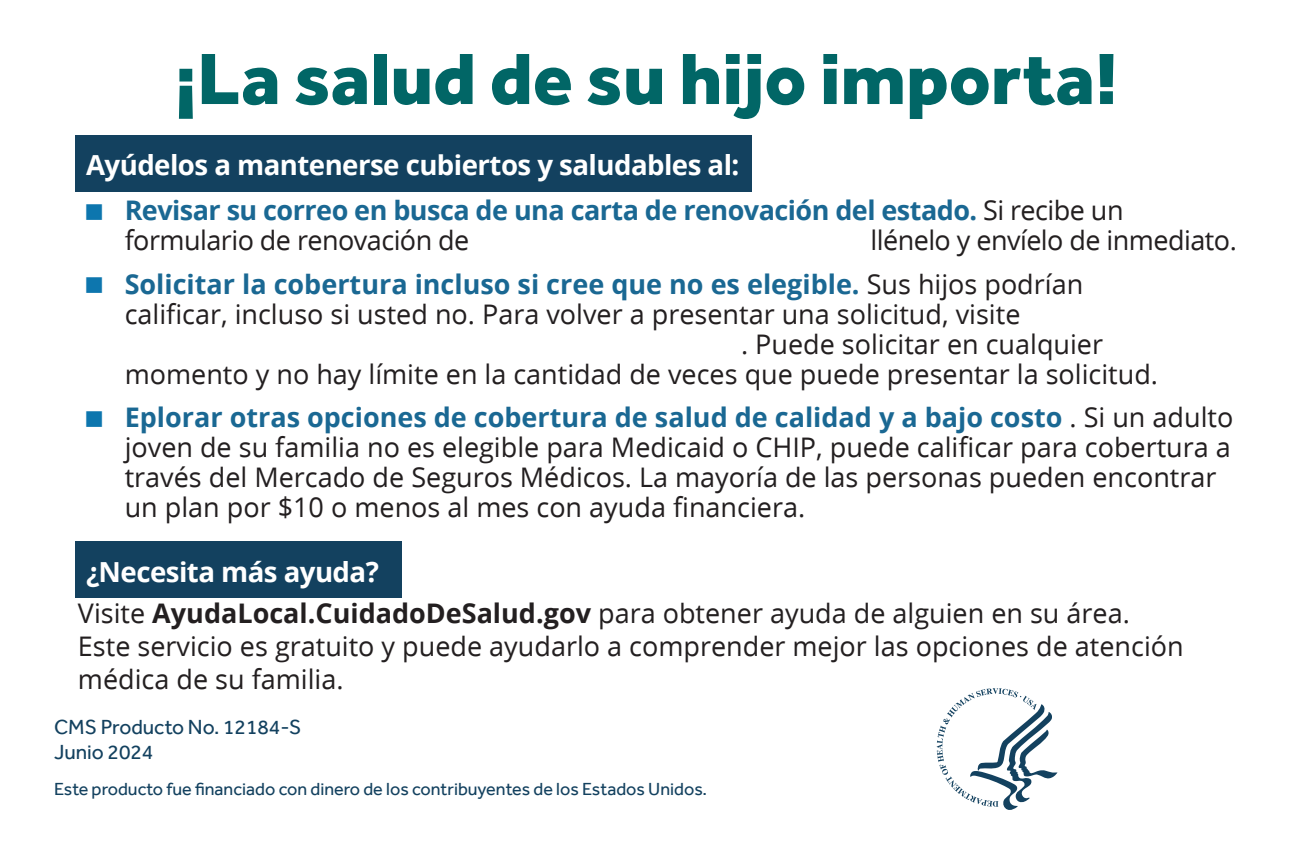
<style>
.page{position:relative;width:1296px;height:864px;background:#fff}
.page>*{position:absolute;margin:0;border:0;box-sizing:border-box;transform-origin:0 0}
.sdfg{font:800 75px "Effra";color:#016666}
.Paragraph_Style_1{font:700 27.6px "Open Sans";letter-spacing:-.02em;color:#fff}
.text_no_indent{font:27px/30px "Open Sans";color:#231f20}
.t1{font:700 27px/30px "Open Sans";letter-spacing:-.02em;color:#1a6893}
.t2{font:700 27px "Open Sans";color:#1a6893}
.text_no_indent-2{font:27px "Open Sans";letter-spacing:-.02em;color:#231f20}
.FOOT_DIS{font:21px "Effra";color:#13415f}
.FOOT_DIS-2{font:18px "Effra";color:#13415f}
.s1{color:#0d76ae}
.s2{font-weight:400;color:#231f20}
.s3{font-weight:700;color:#1a6893}
.s4{font-weight:700}
</style>
<div class="page">
<svg style="left:937px;top:688px;width:121px;height:122px"></svg>
<div style="left:75px;top:135px;width:677px;height:57px;background:#13415f"></div>
<div style="left:75px;top:541px;width:327px;height:57px;background:#13415f"></div>
<p class="sdfg" style="left:174px;top:34px;width:945px">¡La salud de su hijo importa!</p>
<p class="Paragraph_Style_1" style="left:86px;top:150px;width:655px">Ayúdelos a mantenerse cubiertos y saludables al:</p>
<p class="t1" style="left:125px;top:196px;width:1000px;text-indent:-40px"><span class="s1">■</span> Revisar su correo en busca de una carta de renovación del estado. <span class="s2">Si recibe un formulario de renovación de</span></p>
<p class="text_no_indent-2" style="left:871px;top:225px;width:368px">llénelo y envíelo de inmediato.</p>
<p class="t2" style="left:84px;top:269px;width:1001px"><span class="s1">■</span> Solicitar la cobertura incluso si cree que no es elegible. <span class="s2">Sus hijos podrían</span></p>
<p class="text_no_indent" style="left:125px;top:300px;width:897px">calificar, incluso si usted no. Para volver a presentar una solicitud, visite</p>
<p class="text_no_indent" style="left:741px;top:330px;width:364px">. Puede solicitar en cualquier</p>
<p class="text_no_indent" style="left:125px;top:360px;width:1035px">momento y no hay límite en la cantidad de veces que puede presentar la solicitud.</p>
<p class="text_no_indent" style="left:125px;top:403px;width:1110px;text-indent:-40px"><span class="s1">■</span> <span class="s3">Eplorar otras opciones de cobertura de salud de calidad y a bajo costo</span> . Si un adulto joven de su familia no es elegible para Medicaid o CHIP, puede calificar para cobertura a través del Mercado de Seguros Médicos. La mayoría de las personas pueden encontrar un plan por $10 o menos al mes con ayuda financiera.</p>
<p class="Paragraph_Style_1" style="left:86px;top:556px;width:294px">¿Necesita más ayuda?</p>
<p class="text_no_indent" style="left:78px;top:597px;width:1107px;line-height:33px">Visite <span class="s4">AyudaLocal.CuidadoDeSalud.gov</span> para obtener ayuda de alguien en su área.<br>Este servicio es gratuito y puede ayudarlo a comprender mejor las opciones de atención médica de su familia.</p>
<p class="FOOT_DIS" style="left:54px;top:715px;width:249px">CMS Producto No. 12184-S</p>
<p class="FOOT_DIS" style="left:54px;top:740px;width:101px">Junio 2024</p>
<p class="FOOT_DIS-2" style="left:54px;top:779px;width:655px">Este producto fue financiado con dinero de los contribuyentes de los Estados Unidos.</p>
</div>
